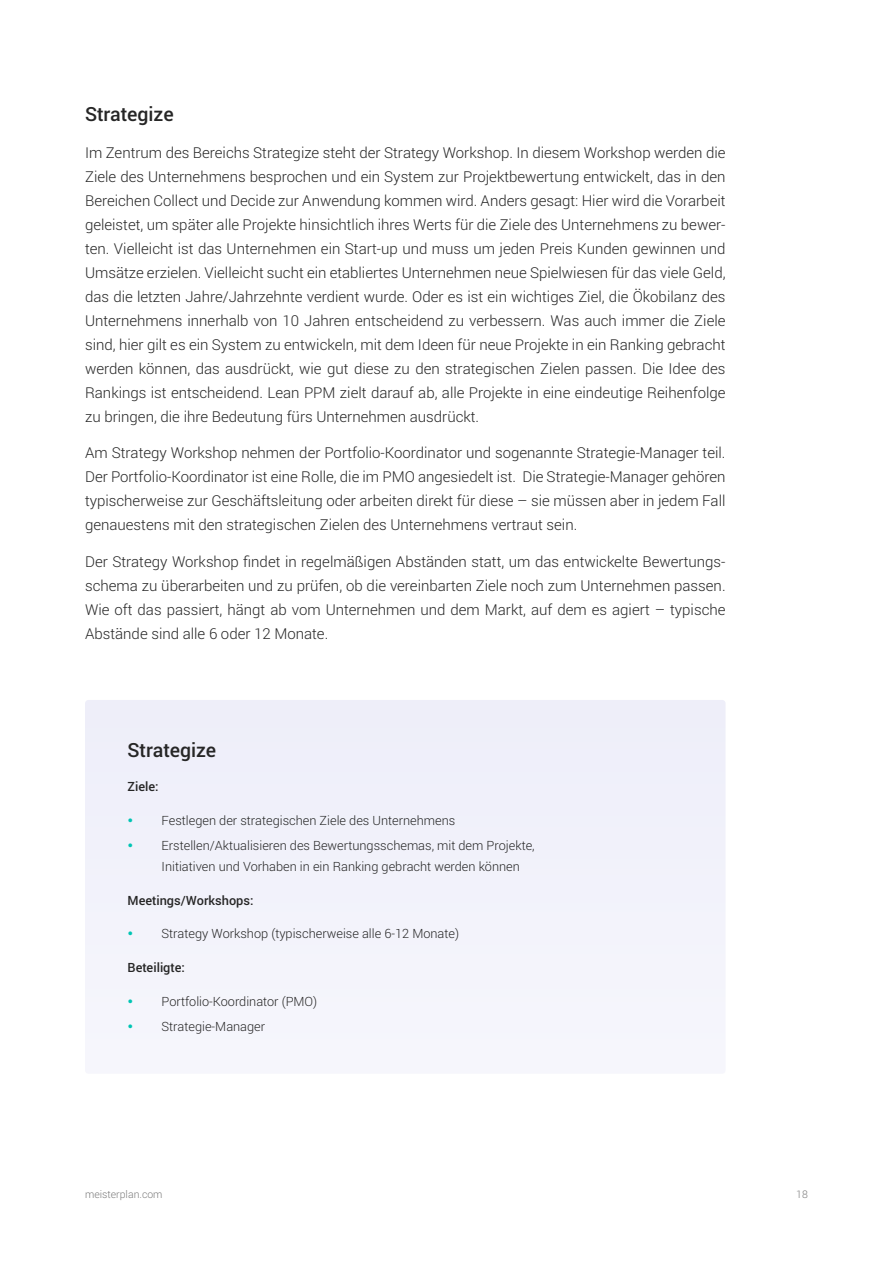
<style>
.page{position:relative;width:893px;height:1263px;background:#fff}
.page>*{position:absolute;margin:0;border:0;box-sizing:border-box;transform-origin:0 0}
.t1{font:500 19.5px "Roboto";color:#262626}
.t2{font:300 15px/24px "Roboto";color:#262626;text-align:justify}
.t3{font:300 12.75px/25.2px "Roboto";color:#262626}
.t4{font:500 12.75px "Roboto";color:#262626}
.t5{font:300 10.5px "Roboto";color:#7d7d7d}
</style>
<div class="page">
<div style="left:85px;top:700px;width:640px;height:297px;background:#f1f1fa"></div>
<svg style="left:129px;top:818px;width:3px;height:4px"></svg>
<svg style="left:129px;top:843px;width:3px;height:4px"></svg>
<svg style="left:129px;top:932px;width:3px;height:4px"></svg>
<h1 class="t1" style="left:85px;top:100px;width:90px">Strategize</h1>
<p class="t2" style="left:85px;top:140px;width:642px">Im Zentrum des Bereichs Strategize steht der Strategy Workshop. In diesem Workshop werden die Ziele des Unternehmens besprochen und ein System zur Projektbewertung entwickelt, das in den Bereichen Collect und Decide zur Anwendung kommen wird. Anders gesagt: Hier wird die Vorarbeit geleistet, um später alle Projekte hinsichtlich ihres Werts für die Ziele des Unternehmens zu bewer&shy;ten. Vielleicht ist das Unternehmen ein Start-up und muss um jeden Preis Kunden gewinnen und Umsätze erzielen. Vielleicht sucht ein etabliertes Unternehmen neue Spielwiesen für das viele Geld, das die letzten Jahre/Jahrzehnte verdient wurde. Oder es ist ein wichtiges Ziel, die Ökobilanz des Unternehmens innerhalb von 10 Jahren entscheidend zu verbessern. Was auch immer die Ziele sind, hier gilt es ein System zu entwickeln, mit dem Ideen für neue Projekte in ein Ranking gebracht werden können, das ausdrückt, wie gut diese zu den strategischen Zielen passen. Die Idee des Rankings ist entscheidend. Lean PPM zielt darauf ab, alle Projekte in eine eindeutige Reihenfolge zu bringen, die ihre Bedeutung fürs Unternehmen ausdrückt.</p>
<p class="t2" style="left:85px;top:441px;width:642px">Am Strategy Workshop nehmen der Portfolio-Koordinator und sogenannte Strategie-Manager teil.<br>Der Portfolio-Koordinator ist eine Rolle, die im PMO angesiedelt ist. Die Strategie-Manager gehören typischerweise zur Geschäftsleitung oder arbeiten direkt für diese – sie müssen aber in jedem Fall genauestens mit den strategischen Zielen des Unternehmens vertraut sein.</p>
<p class="t2" style="left:85px;top:549px;width:642px">Der Strategy Workshop findet in regelmäßigen Abständen statt, um das entwickelte Bewertungs&shy;schema zu überarbeiten und zu prüfen, ob die vereinbarten Ziele noch zum Unternehmen passen.<br>Wie oft das passiert, hängt ab vom Unternehmen und dem Markt, auf dem es agiert – typische Abstände sind alle 6 oder 12 Monate.</p>
<h1 class="t1" style="left:128px;top:737px;width:90px">Strategize</h1>
<p class="t4" style="left:128px;top:777px;width:33px">Ziele:</p>
<p class="t3" style="left:162px;top:807px;width:375px">Festlegen der strategischen Ziele des Unternehmens<br>Erstellen/Aktualisieren des Bewertungsschemas, mit dem Projekte,</p>
<p class="t3" style="left:162px;top:853px;width:360px">Initiativen und Vorhaben in ein Ranking gebracht werden können</p>
<p class="t4" style="left:128px;top:891px;width:127px">Meetings/Workshops:</p>
<p class="t3" style="left:162px;top:921px;width:299px">Strategy Workshop (typischerweise alle 6-12 Monate)</p>
<p class="t4" style="left:128px;top:959px;width:59px">Beteiligte:</p>
<p class="t3" style="left:162px;top:988px;width:157px">Portfolio-Koordinator (PMO)<br>Strategie-Manager</p>
<p class="t5" style="left:85px;top:1186px;width:79px">meisterplan.com</p>
<p class="t5" style="left:796px;top:1186px;width:13px">18</p>
</div>
